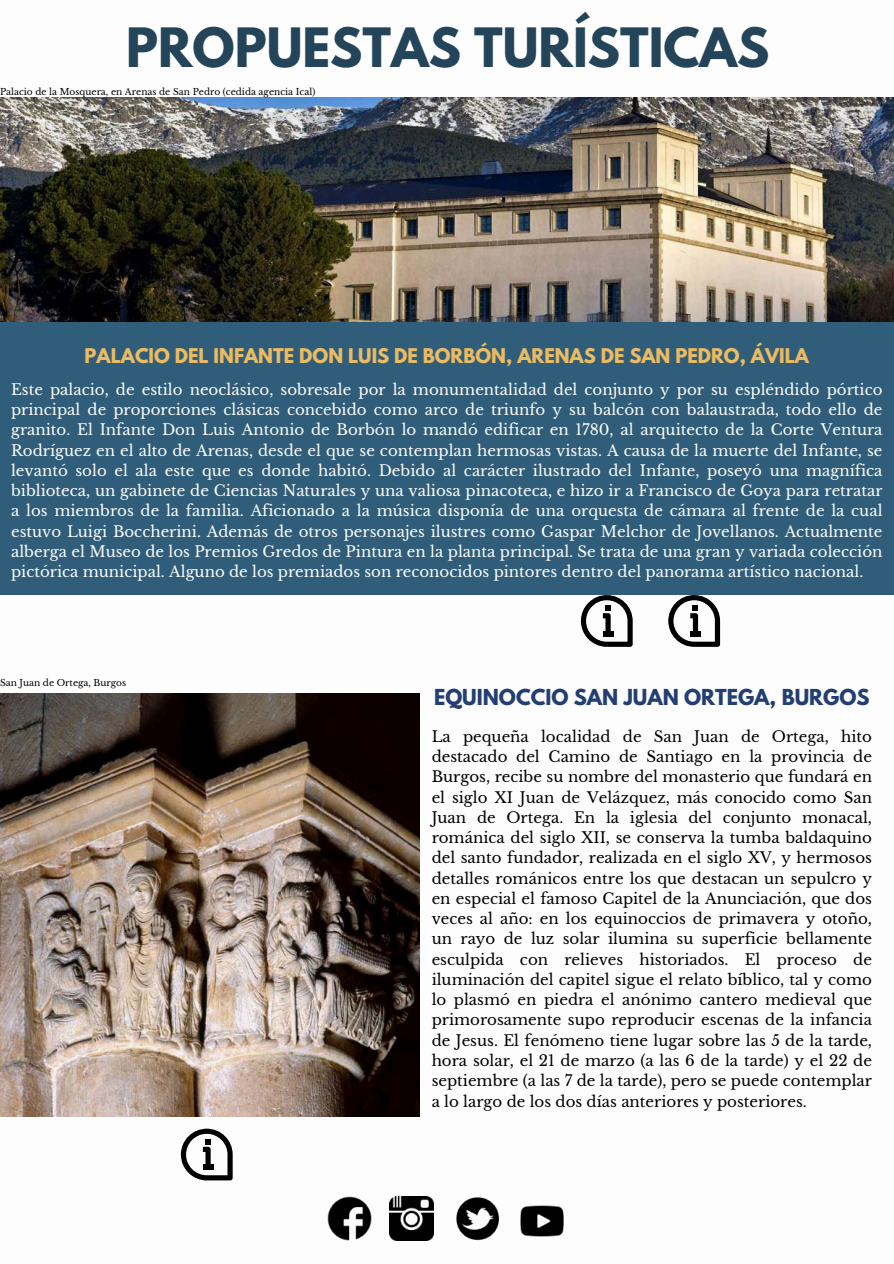
<style>
.page{position:relative;width:894px;height:1264px;background:#fff}
.page>*{position:absolute;margin:0;border:0;box-sizing:border-box;transform-origin:0 0}
.t1{font:700 48px "League Spartan";color:#234459}
.t2{font:700 19.5px "League Spartan";color:#233e73}
.t3{font:700 18px "League Spartan";color:#ecbb61}
.t4{font:15px/20.2px "Libre Baskerville";color:#fdfdfd;text-align:justify}
.t5{font:15px/20.2px "Libre Baskerville";color:#000;text-align:justify}
.t6{font:9px "Libre Baskerville";color:#000}
</style>
<div class="page">
<div style="left:0;top:322px;width:893px;height:273px;background:#305e7a"></div>
<svg style="left:668px;top:595px;width:51px;height:52px"></svg>
<svg style="left:580px;top:595px;width:52px;height:52px"></svg>
<svg style="left:181px;top:1128px;width:51px;height:52px"></svg>
<img style="left:328px;top:1196px;width:43px;height:44px">
<img style="left:456px;top:1197px;width:44px;height:44px">
<img style="left:520px;top:1205px;width:44px;height:32px">
<img style="left:389px;top:1196px;width:44px;height:44px">
<img style="left:0;top:98px;width:893px;height:224px">
<img style="left:0;top:693px;width:419px;height:423px">
<h1 class="t1" style="left:126px;top:24px;width:644px">PROPUESTAS TURÍSTICAS</h1>
<p class="t6" style="left:0;top:86px;width:317px">Palacio de la Mosquera, en Arenas de San Pedro (cedida agencia Ical)</p>
<p class="t3" style="left:85px;top:347px;width:725px">PALACIO DEL INFANTE DON LUIS DE BORBÓN, ARENAS DE SAN PEDRO, ÁVILA</p>
<p class="t4" style="left:11px;top:379px;width:872px">Este palacio, de estilo neoclásico, sobresale por la monumentalidad del conjunto y por su espléndido pórtico principal de proporciones clásicas concebido como arco de triunfo y su balcón con balaustrada, todo ello de granito. El Infante Don Luis Antonio de Borbón lo mandó edificar en 1780, al arquitecto de la Corte Ventura Rodríguez en el alto de Arenas, desde el que se contemplan hermosas vistas. A causa de la muerte del Infante, se levantó solo el ala este que es donde habitó. Debido al carácter ilustrado del Infante, poseyó una magnífica biblioteca, un gabinete de Ciencias Naturales y una valiosa pinacoteca, e hizo ir a Francisco de Goya para retratar a los miembros de la familia. Aficionado a la música disponía de una orquesta de cámara al frente de la cual estuvo Luigi Boccherini. Además de otros personajes ilustres como Gaspar Melchor de Jovellanos. Actualmente alberga el Museo de los Premios Gredos de Pintura en la planta principal. Se trata de una gran y variada colección pictórica municipal. Alguno de los premiados son reconocidos pintores dentro del panorama artístico nacional.</p>
<p class="t6" style="left:0;top:677px;width:128px">San Juan de Ortega, Burgos</p>
<h2 class="t2" style="left:434px;top:687px;width:437px">EQUINOCCIO SAN JUAN ORTEGA, BURGOS</h2>
<p class="t5" style="left:431px;top:726px;width:441px">La pequeña localidad de San Juan de Ortega, hito destacado del Camino de Santiago en la provincia de Burgos, recibe su nombre del monasterio que fundará en el siglo XI Juan de Velázquez, más conocido como San Juan de Ortega. En la iglesia del conjunto monacal, románica del siglo XII, se conserva la tumba baldaquino del santo fundador, realizada en el siglo XV, y hermosos detalles románicos entre los que destacan un sepulcro y en especial el famoso Capitel de la Anunciación, que dos veces al año: en los equinoccios de primavera y otoño, un rayo de luz solar ilumina su superficie bellamente esculpida con relieves historiados. El proceso de iluminación del capitel sigue el relato bíblico, tal y como lo plasmó en piedra el anónimo cantero medieval que primorosamente supo reproducir escenas de la infancia de Jesus. El fenómeno tiene lugar sobre las 5 de la tarde, hora solar, el 21 de marzo (a las 6 de la tarde) y el 22 de septiembre (a las 7 de la tarde), pero se puede contemplar a lo largo de los dos días anteriores y posteriores.</p>
</div>
